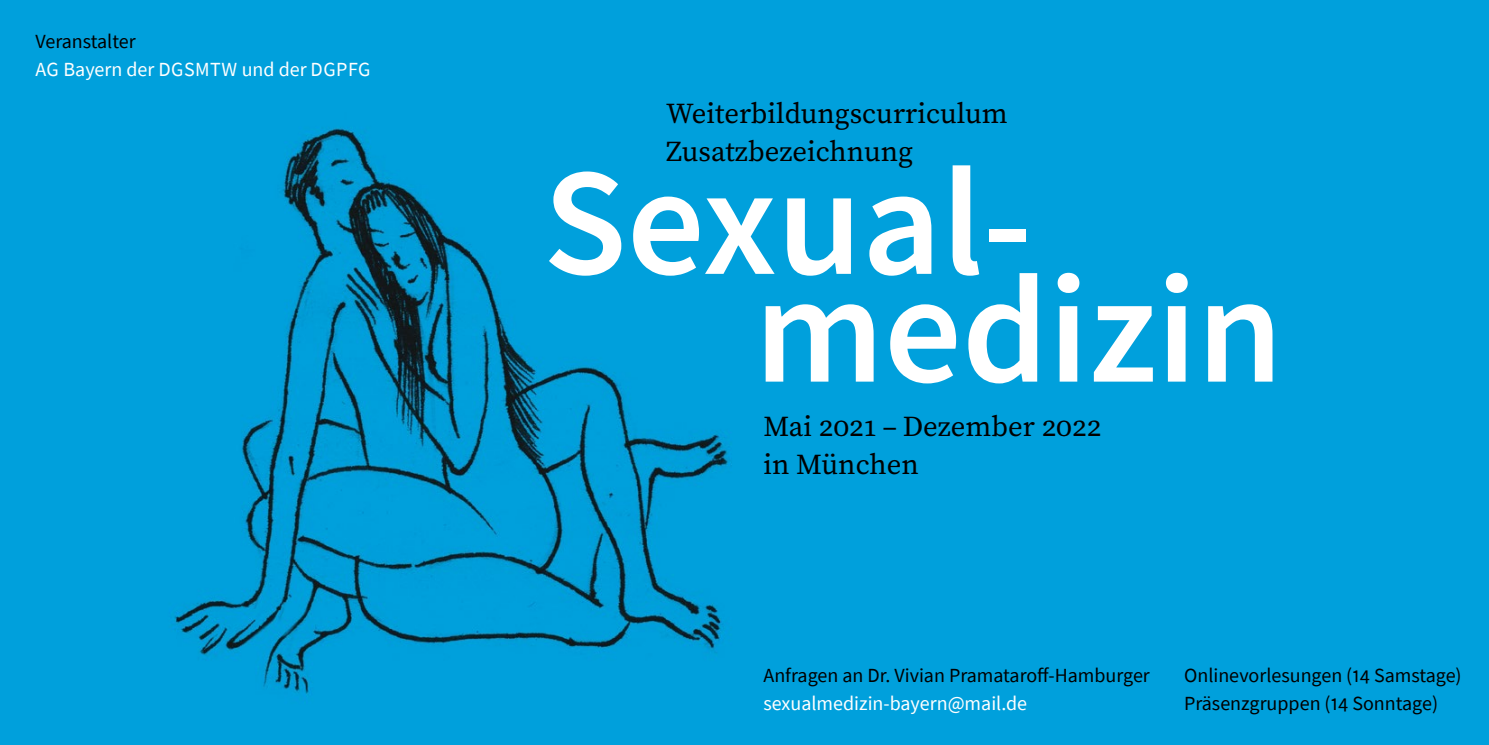
<style>
.page{position:relative;width:1489px;height:745px;background:#fff}
.page>*{position:absolute;margin:0;border:0;box-sizing:border-box;transform-origin:0 0}
.t1{font:600 153.5px "Source Sans Pro";color:#fff}
.t2{font:28.75px "Source Serif Pro";color:#000}
.t3{font:20px "Source Sans Pro";color:#000}
.t4{font:20px "Source Sans Pro";color:#fff}
</style>
<div class="page">
<div style="left:0;top:0;width:1488px;height:744px;background:#00a0dc"></div>
<img style="left:171px;top:128px;width:560px;height:567px">
<p class="t3" style="left:35px;top:29px;width:102px">Veranstalter</p>
<p class="t4" style="left:35px;top:56px;width:337px">AG Bayern der DGSMTW und der DGPFG</p>
<p class="t2" style="left:666px;top:94px;width:343px">Weiterbildungscurriculum</p>
<p class="t2" style="left:666px;top:132px;width:248px">Zusatzbezeichnung</p>
<p class="t1" style="left:543px;top:122px;width:491px">Sexual-</p>
<p class="t1" style="left:754px;top:229px;width:530px">medizin</p>
<p class="t2" style="left:763px;top:407px;width:339px">Mai 2021 – Dezember 2022</p>
<p class="t2" style="left:763px;top:444px;width:157px">in München</p>
<p class="t3" style="left:763px;top:662px;width:388px">Anfragen an Dr. Vivian Pramataroff-Hamburger</p>
<p class="t4" style="left:763px;top:689px;width:265px">sexualmedizin-bayern@mail.de</p>
<p class="t3" style="left:1183px;top:662px;width:279px">Onlinevorlesungen (14 Samstage)</p>
<p class="t3" style="left:1183px;top:689px;width:255px">Präsenzgruppen (14 Sonntage)</p>
</div>
